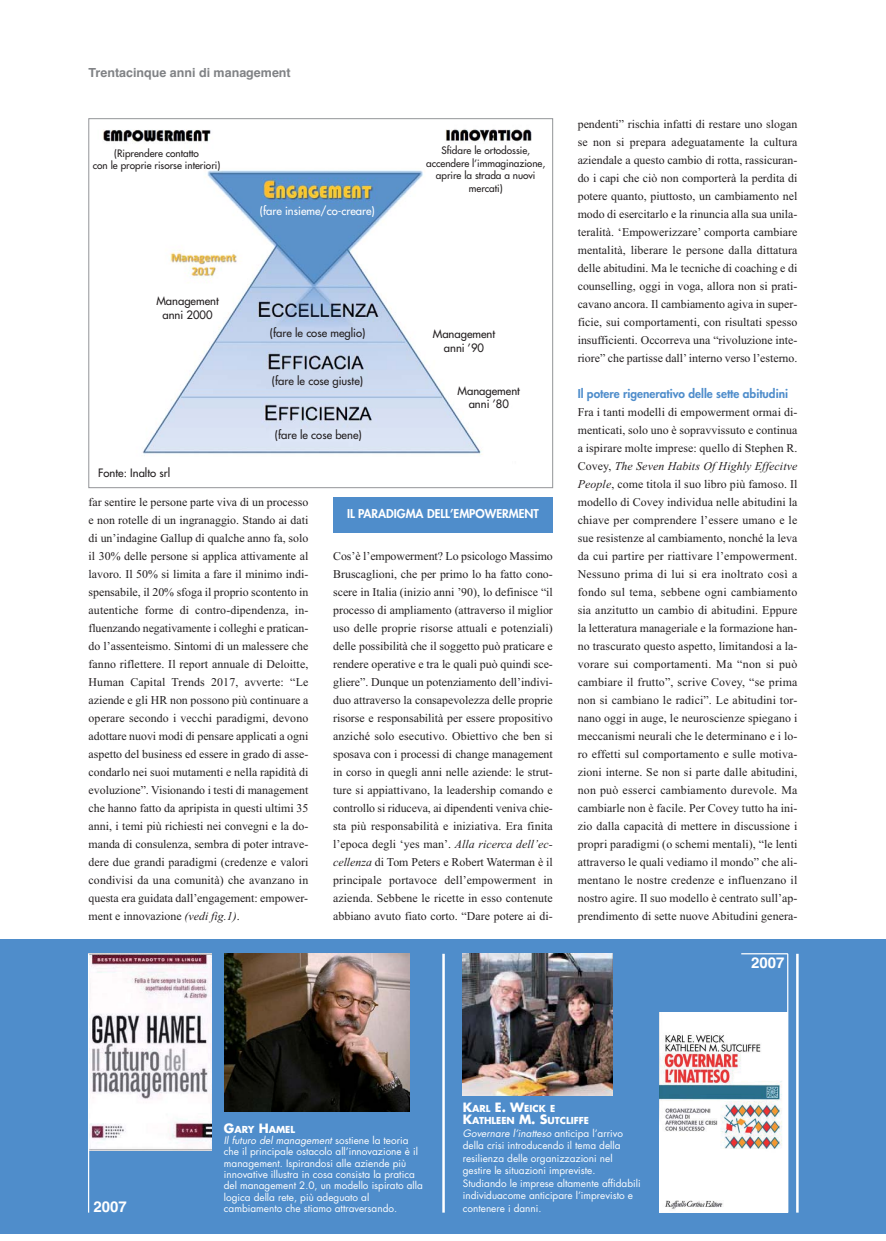
<style>
.page{position:relative;width:886px;height:1241px;background:#fff}
.page>*{position:absolute;margin:0;border:0;box-sizing:border-box;transform-origin:0 0}
.t1{font:700 15px "Helvetica";color:#fff}
.t2{font:700 12.5px "Helvetica";color:#808285}
.t3{font:11.88px/18px "Times New Roman";color:#231f20;text-align:justify}
.t4{font:800 11.88px "Futura";color:#4f8dcb}
.t5{font:800 11.88px "Futura";color:#fff}
.t6{font:11.25px/13.8px "Futura";color:#231f20;text-align:center}
.t7{font:11.25px "Futura";color:#fff}
.t8{font:10px/12.5px "Futura";color:#fff}
.t9{font:10px/12.5px "Futura";color:#231f20;text-align:center}
.t10{font:700 9.38px/12.5px "Futura";color:#fff}
.s1{font-style:italic}
.s2{font-size:12.5px}
</style>
<div class="page">
<div style="left:0;top:939px;width:884px;height:294px;background:#4f8dcb"></div>
<div style="left:852px;top:939px;width:34px;height:294px;background:#4f8dcb"></div>
<img style="left:660px;top:1012px;width:127px;height:200px">
<img style="left:463px;top:953px;width:149px;height:141px">
<img style="left:102px;top:129px;width:430px;height:326px">
<img style="left:89px;top:953px;width:122px;height:197px">
<img style="left:225px;top:953px;width:185px;height:158px">
<hr style="left:442px;top:953px;width:3px;height:259px;background:#fff">
<hr style="left:796px;top:953px;width:2px;height:259px;background:#fff">
<hr style="left:787px;top:953px;width:1px;height:259px;background:#fff">
<hr style="left:741px;top:953px;width:47px;height:1px;background:#fff">
<hr style="left:88px;top:953px;width:1px;height:259px;background:#fff">
<div style="left:333px;top:497px;width:220px;height:35px;background:#4f8dcb"></div>
<p class="t2" style="left:89px;top:68px;width:204px">Trentacinque anni di management</p>
<p class="t9" style="left:93px;top:147px;width:129px">(Riprendere contatto<br>con le proprie risorse interiori)</p>
<p class="t9" style="left:426px;top:145px;width:121px">Sfidare le ortodossie, accendere l’immaginazione, aprire la strada a nuovi mercati)</p>
<p class="t6" style="left:156px;top:294px;width:64px">Management anni 2000</p>
<p class="t6" style="left:98px;top:467px;width:73px">Fonte: Inalto srl</p>
<p class="t7" style="left:260px;top:205px;width:117px">(fare insieme/co-creare)</p>
<p class="t6" style="left:270px;top:326px;width:97px">(fare le cose meglio)</p>
<p class="t6" style="left:272px;top:374px;width:93px">(fare le cose giuste)</p>
<p class="t6" style="left:275px;top:428px;width:88px">(fare le cose bene)</p>
<p class="t6" style="left:433px;top:327px;width:64px">Management anni ’90</p>
<p class="t6" style="left:458px;top:384px;width:64px">Management anni ’80</p>
<p class="t3" style="left:89px;top:494px;width:221px">far sentire le persone parte viva di un processo e non rotelle di un ingranaggio. Stando ai dati di un’indagine Gallup di qualche anno fa, solo il 30% delle persone si applica attivamente al lavoro. Il 50% si limita a fare il minimo indi&shy;spensabile, il 20% sfoga il proprio scontento in autentiche forme di contro-dipendenza, in&shy;fluenzando negativamente i colleghi e pratican&shy;do l’assenteismo. Sintomi di un malessere che fanno riflettere. Il report annuale di Deloitte, Human Capital Trends 2017, avverte: “Le aziende e gli HR non possono più continuare a operare secondo i vecchi paradigmi, devono adottare nuovi modi di pensare applicati a ogni aspetto del business ed essere in grado di asse&shy;condarlo nei suoi mutamenti e nella rapidità di evoluzione”. Visionando i testi di management che hanno fatto da apripista in questi ultimi 35 anni, i temi più richiesti nei convegni e la do&shy;manda di consulenza, sembra di poter intrave&shy;dere due grandi paradigmi (credenze e valori condivisi da una comunità) che avanzano in questa era guidata dall’engagement: empower&shy;ment e innovazione <span class="s1">(vedi fig.1)</span>.</p>
<p class="t5" style="left:347px;top:507px;width:193px">IL PARADIGMA DELL’EMPOWERMENT</p>
<p class="t3" style="left:333px;top:548px;width:221px">Cos’è l’empowerment? Lo psicologo Massimo Bruscaglioni, che per primo lo ha fatto cono&shy;scere in Italia (inizio anni ’90), lo definisce “il processo di ampliamento (attraverso il miglior uso delle proprie risorse attuali e potenziali) delle possibilità che il soggetto può praticare e rendere operative e tra le quali può quindi sce&shy;gliere”. Dunque un potenziamento dell’indivi&shy;duo attraverso la consapevolezza delle proprie risorse e responsabilità per essere propositivo anziché solo esecutivo. Obiettivo che ben si sposava con i processi di change management in corso in quegli anni nelle aziende: le strut&shy;ture si appiattivano, la leadership comando e controllo si riduceva, ai dipendenti veniva chie&shy;sta più responsabilità e iniziativa. Era finita l’epoca degli ‘yes man’. <span class="s1">Alla ricerca dell’ec&shy;cellenza</span> di Tom Peters e Robert Waterman è il principale portavoce dell’empowerment in azienda. Sebbene le ricette in esso contenute abbiano avuto fiato corto. “Dare potere ai di-</p>
<p class="t3" style="left:578px;top:116px;width:221px">pendenti” rischia infatti di restare uno slogan se non si prepara adeguatamente la cultura aziendale a questo cambio di rotta, rassicuran&shy;do i capi che ciò non comporterà la perdita di potere quanto, piuttosto, un cambiamento nel modo di esercitarlo e la rinuncia alla sua unila&shy;teralità. ‘Empowerizzare’ comporta cambiare mentalità, liberare le persone dalla dittatura delle abitudini. Ma le tecniche di coaching e di counselling, oggi in voga, allora non si prati&shy;cavano ancora. Il cambiamento agiva in super&shy;ficie, sui comportamenti, con risultati spesso insufficienti. Occorreva una “rivoluzione inte&shy;riore” che partisse dall’ interno verso l’esterno.</p>
<p class="t4" style="left:578px;top:388px;width:212px">Il potere rigenerativo delle sette abitudini</p>
<p class="t3" style="left:578px;top:404px;width:221px">Fra i tanti modelli di empowerment ormai di&shy;menticati, solo uno è sopravvissuto e continua a ispirare molte imprese: quello di Stephen R.<br>Covey, <span class="s1">The Seven Habits Of Highly Effecitve People</span>, come titola il suo libro più famoso. Il modello di Covey individua nelle abitudini la chiave per comprendere l’essere umano e le sue resistenze al cambiamento, nonché la leva da cui partire per riattivare l’empowerment.<br>Nessuno prima di lui si era inoltrato così a fondo sul tema, sebbene ogni cambiamento sia anzitutto un cambio di abitudini. Eppure la letteratura manageriale e la formazione han&shy;no trascurato questo aspetto, limitandosi a la&shy;vorare sui comportamenti. Ma “non si può cambiare il frutto”, scrive Covey, “se prima non si cambiano le radici”. Le abitudini tor&shy;nano oggi in auge, le neuroscienze spiegano i meccanismi neurali che le determinano e i lo&shy;ro effetti sul comportamento e sulle motiva&shy;zioni interne. Se non si parte dalle abitudini, non può esserci cambiamento durevole. Ma cambiarle non è facile. Per Covey tutto ha ini&shy;zio dalla capacità di mettere in discussione i propri paradigmi (o schemi mentali), “le lenti attraverso le quali vediamo il mondo” che ali&shy;mentano le nostre credenze e influenzano il nostro agire. Il suo modello è centrato sull’ap&shy;prendimento di sette nuove Abitudini genera-</p>
<p class="t1" style="left:751px;top:956px;width:35px">2007</p>
<p class="t10" style="left:224px;top:1123px;width:73px"><span class="s2">G</span>ARY <span class="s2">H</span>AMEL</p>
<p class="t8" style="left:224px;top:1135px;width:200px;line-height:11.2px"><span class="s1">Il futuro del management</span> s o st i e n e l a teo r i a che il principale ostacolo all’innovazione è il management. Ispirandosi alle aziende più innovative illustra in cosa consista la pratica del management 2.0, un modello ispirato alla logica della rete, più adeguato al</p>
<p class="t1" style="left:93px;top:1201px;width:35px">2007</p>
<p class="t8" style="left:224px;top:1202px;width:175px">cambiamento che stiamo attraversando.</p>
<p class="t10" style="left:463px;top:1102px;width:128px"><span class="s2">K</span>ARL <span class="s2">E. W</span>EICK E<br><span class="s2">K</span>ATHLEEN <span class="s2">M. S</span>UTCLIFFE</p>
<p class="t8" style="left:463px;top:1127px;width:179px"><span class="s1">Governare l’inatteso</span> a n ti c i pa l ’ a rrivo della crisi introducendo il tema della resilienza delle organizzazioni nel gestire le situazioni impreviste.<br>Studiando le imprese altamente affidabili individuacome anticipare l’imprevisto e contenere i danni.</p>
</div>
